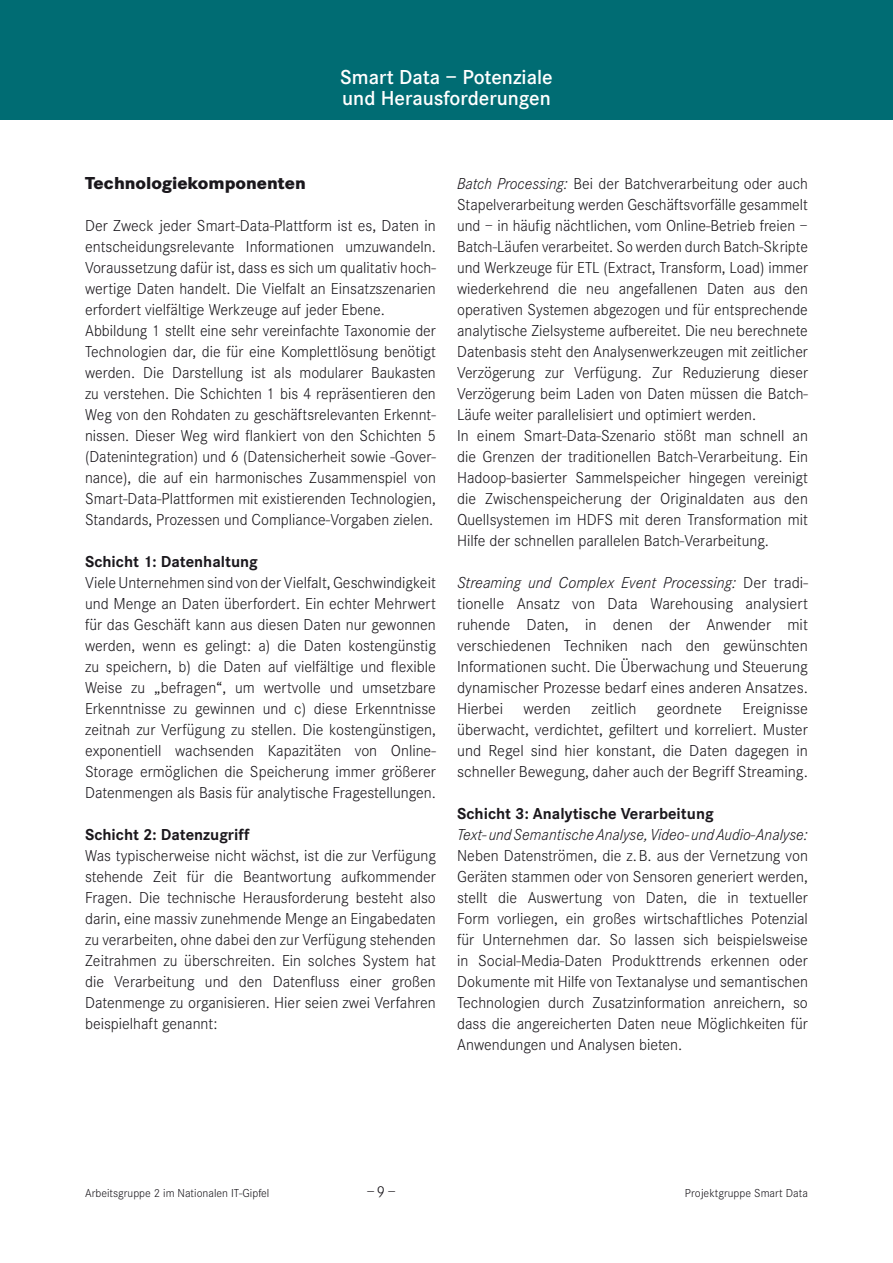
<style>
.page{position:relative;width:893px;height:1263px;background:#fff}
.page>*{position:absolute;margin:0;border:0;box-sizing:border-box;transform-origin:0 0}
.t1{font:600 21px/21px "Corporate S";color:#fff}
.t2{font:800 18px "Corporate S";color:#1a171c}
.t3{font:300 16.5px/21px "Corporate S";color:#1a171c;text-align:justify}
.t4{font:700 16.5px "Corporate S";color:#1a171c}
.t5{font:italic 300 16.5px "Corporate S";color:#1a171c}
.t6{font:300 12px "Corporate S";color:#1a171c}
.s1{font-style:italic}
</style>
<div class="page">
<div style="left:0;top:0;width:893px;height:120px;background:#006c73"></div>
<p class="t1" style="left:340px;top:67px;width:214px">Smart Data – Potenziale und Herausforderungen</p>
<p class="t2" style="left:85px;top:172px;width:222px">Technologiekomponenten</p>
<p class="t3" style="left:85px;top:215px;width:352px;text-align:left">Der Zweck jeder Smart-Data-Plattform ist es, Daten in entscheidungsrelevante Informationen umzuwandeln.<br>Voraussetzung dafür ist, dass es sich um qualitativ hoch&shy;wertige Daten handelt. Die Vielfalt an Einsatzszenarien erfordert vielfältige Werkzeuge auf jeder Ebene.<br>Abbildung 1 stellt eine sehr vereinfachte Taxonomie der Technologien dar, die für eine Komplettlösung benötigt werden. Die Darstellung ist als modularer Baukasten zu verstehen. Die Schichten 1 bis 4 repräsentieren den Weg von den Rohdaten zu geschäftsrelevanten Erkennt&shy;nissen. Dieser Weg wird flankiert von den Schichten 5 (Datenintegration) und 6 (Datensicherheit sowie -Gover&shy;nance), die auf ein harmonisches Zusammenspiel von Smart-Data-Plattformen mit existierenden Technologien, Standards, Prozessen und Compliance-Vorgaben zielen.</p>
<p class="t4" style="left:85px;top:552px;width:174px">Schicht 1: Datenhaltung</p>
<p class="t3" style="left:85px;top:572px;width:352px">Viele Unternehmen sind von der Vielfalt, Geschwindigkeit und Menge an Daten überfordert. Ein echter Mehrwert für das Geschäft kann aus diesen Daten nur gewonnen werden, wenn es gelingt: a) die Daten kostengünstig zu speichern, b) die Daten auf vielfältige und flexible Weise zu „befragen“, um wertvolle und umsetzbare Erkenntnisse zu gewinnen und c) diese Erkenntnisse zeitnah zur Verfügung zu stellen. Die kostengünstigen, exponentiell wachsenden Kapazitäten von Online-Storage ermöglichen die Speicherung immer größerer Datenmengen als Basis für analytische Fragestellungen.</p>
<p class="t4" style="left:85px;top:825px;width:166px">Schicht 2: Datenzugriff</p>
<p class="t3" style="left:85px;top:845px;width:352px">Was typischerweise nicht wächst, ist die zur Verfügung stehende Zeit für die Beantwortung aufkommender Fragen. Die technische Herausforderung besteht also darin, eine massiv zunehmende Menge an Eingabedaten zu verarbeiten, ohne dabei den zur Verfügung stehenden Zeitrahmen zu überschreiten. Ein solches System hat die Verarbeitung und den Datenfluss einer großen Datenmenge zu organisieren. Hier seien zwei Verfahren beispielhaft genannt:</p>
<p class="t3" style="left:457px;top:173px;width:352px;text-align:left"><span class="s1">Batch Processing:</span> Bei der Batchverarbeitung oder auch Stapelverarbeitung werden Geschäftsvorfälle gesammelt und – in häufig nächtlichen, vom Online-Betrieb freien – Batch-Läufen verarbeitet. So werden durch Batch-Skripte und Werkzeuge für ETL (Extract, Transform, Load) immer wiederkehrend die neu angefallenen Daten aus den operativen Systemen abgezogen und für entsprechende analytische Zielsysteme aufbereitet. Die neu berechnete Datenbasis steht den Analysenwerkzeugen mit zeitlicher Verzögerung zur Verfügung. Zur Reduzierung dieser Verzögerung beim Laden von Daten müssen die Batch-Läufe weiter parallelisiert und optimiert werden.<br>In einem Smart-Data-Szenario stößt man schnell an die Grenzen der traditionellen Batch-Verarbeitung. Ein Hadoop-basierter Sammelspeicher hingegen vereinigt die Zwischenspeicherung der Originaldaten aus den Quellsystemen im HDFS mit deren Transformation mit Hilfe der schnellen parallelen Batch-Verarbeitung.</p>
<p class="t3" style="left:457px;top:572px;width:352px"><span class="s1">Streaming und Complex Event Processing:</span> Der tradi&shy;tionelle Ansatz von Data Warehousing analysiert ruhende Daten, in denen der Anwender mit verschiedenen Techniken nach den gewünschten Informationen sucht. Die Überwachung und Steuerung dynamischer Prozesse bedarf eines anderen Ansatzes.<br>Hierbei werden zeitlich geordnete Ereignisse überwacht, verdichtet, gefiltert und korreliert. Muster und Regel sind hier konstant, die Daten dagegen in schneller Bewegung, daher auch der Begriff Streaming.</p>
<p class="t4" style="left:457px;top:804px;width:258px">Schicht 3: Analytische Verarbeitung</p>
<p class="t5" style="left:457px;top:825px;width:352px">Text- und Semantische Analyse, Video- und Audio-Analyse:</p>
<p class="t3" style="left:457px;top:845px;width:352px">Neben Datenströmen, die z.B. aus der Vernetzung von Geräten stammen oder von Sensoren generiert werden, stellt die Auswertung von Daten, die in textueller Form vorliegen, ein großes wirtschaftliches Potenzial für Unternehmen dar. So lassen sich beispielsweise in Social-Media-Daten Produkttrends erkennen oder Dokumente mit Hilfe von Textanalyse und semantischen Technologien durch Zusatzinformation anreichern, so dass die angereicherten Daten neue Möglichkeiten für Anwendungen und Analysen bieten.</p>
<p class="t6" style="left:85px;top:1186px;width:186px">Arbeitsgruppe 2 im Nationalen IT-Gipfel</p>
<p class="t3" style="left:366px;top:1181px;width:31px">–9–</p>
<p class="t6" style="left:685px;top:1186px;width:125px">Projektgruppe Smart Data</p>
</div>
